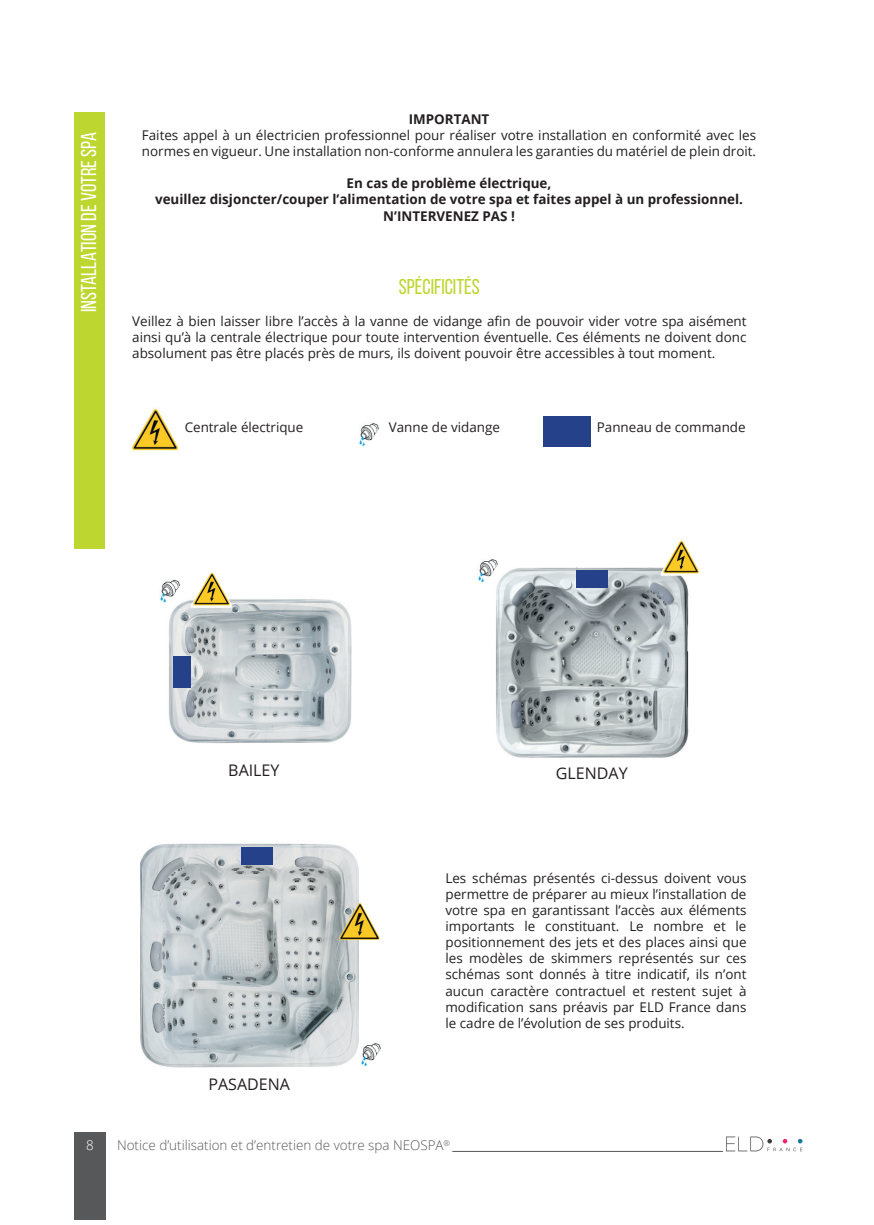
<style>
.page{position:relative;width:874px;height:1225px;background:#fff}
.page>*{position:absolute;margin:0;border:0;box-sizing:border-box;transform-origin:0 0}
.t1{font:21.4px "Bebas Neue";color:#fff}
.t2{font:21.4px "Bebas Neue";color:#bed630}
.t3{font:16px "Open Sans";color:#231f20}
.t4{font:13.4px/16px "Open Sans";color:#231f20;text-align:justify}
.t5{font:700 13.4px/16px "Open Sans";color:#231f20;text-align:center}
.t6{font:300 13.4px "Open Sans";color:#57585a}
.t7{font:300 13.4px "Open Sans";color:#fff}
</style>
<div class="page">
<div style="left:74px;top:1131px;width:32px;height:88px;background:#57585a"></div>
<hr style="left:452px;top:1151px;width:270px;height:1px;background:#57585a">
<svg style="left:726px;top:1136px;width:76px;height:15px"></svg>
<img style="left:168px;top:599px;width:184px;height:145px">
<div style="left:543px;top:416px;width:47px;height:31px;background:#24418a"></div>
<img style="left:132px;top:408px;width:47px;height:43px">
<div style="left:74px;top:113px;width:30px;height:436px;background:#bed630"></div>
<img style="left:191px;top:572px;width:41px;height:36px">
<div style="left:174px;top:655px;width:17px;height:32px;background:#24418a"></div>
<img style="left:496px;top:567px;width:193px;height:191px">
<img style="left:478px;top:559px;width:21px;height:25px">
<img style="left:160px;top:579px;width:22px;height:25px">
<img style="left:359px;top:423px;width:20px;height:23px">
<div style="left:576px;top:570px;width:31px;height:17px;background:#24418a"></div>
<img style="left:660px;top:540px;width:39px;height:36px">
<img style="left:140px;top:843px;width:218px;height:225px">
<img style="left:339px;top:903px;width:40px;height:37px">
<div style="left:241px;top:847px;width:31px;height:18px;background:#24418a"></div>
<img style="left:361px;top:1043px;width:20px;height:23px">
<h1 class="t1" style="left:77px;top:312px;width:181px;rotate:-90deg">INSTALLATION DE VOTRE SPA</h1>
<p class="t5" style="left:408px;top:111px;width:82px">IMPORTANT</p>
<p class="t4" style="left:142px;top:127px;width:615px">Faites appel à un électricien professionnel pour réaliser votre installation en conformité avec les normes en vigueur. Une installation non-conforme annulera les garanties du matériel de plein droit.</p>
<p class="t5" style="left:155px;top:175px;width:589px">En cas de problème électrique,<br>veuillez disjoncter/couper l’alimentation de votre spa et faites appel à un professionnel.<br>N’INTERVENEZ PAS !</p>
<h1 class="t2" style="left:399px;top:274px;width:82px">SPÉCIFICITÉS</h1>
<p class="t4" style="left:132px;top:312px;width:615px">Veillez à bien laisser libre l’accès à la vanne de vidange afin de pouvoir vider votre spa aisément ainsi qu’à la centrale électrique pour toute intervention éventuelle. Ces éléments ne doivent donc absolument pas être placés près de murs, ils doivent pouvoir être accessibles à tout moment.</p>
<p class="t4" style="left:185px;top:418px;width:120px">Centrale électrique</p>
<p class="t4" style="left:388px;top:418px;width:112px">Vanne de vidange</p>
<p class="t4" style="left:596px;top:418px;width:150px">Panneau de commande</p>
<p class="t3" style="left:228px;top:759px;width:53px">BAILEY</p>
<p class="t3" style="left:208px;top:1073px;width:83px">PASADENA</p>
<p class="t3" style="left:555px;top:762px;width:73px">GLENDAY</p>
<p class="t4" style="left:445px;top:869px;width:302px">Les schémas présentés ci-dessus doivent vous permettre de préparer au mieux l’installation de votre spa en garantissant l’accès aux éléments importants le constituant. Le nombre et le positionnement des jets et des places ainsi que les modèles de skimmers représentés sur ces schémas sont donnés à titre indicatif, ils n’ont aucun caractère contractuel et restent sujet à modification sans préavis par ELD France dans le cadre de l’évolution de ses produits.</p>
<p class="t7" style="left:86px;top:1135px;width:9px">8</p>
<p class="t6" style="left:117px;top:1136px;width:334px">Notice d’utilisation et d’entretien de votre spa NEOSPA<sup>®</sup></p>
</div>
